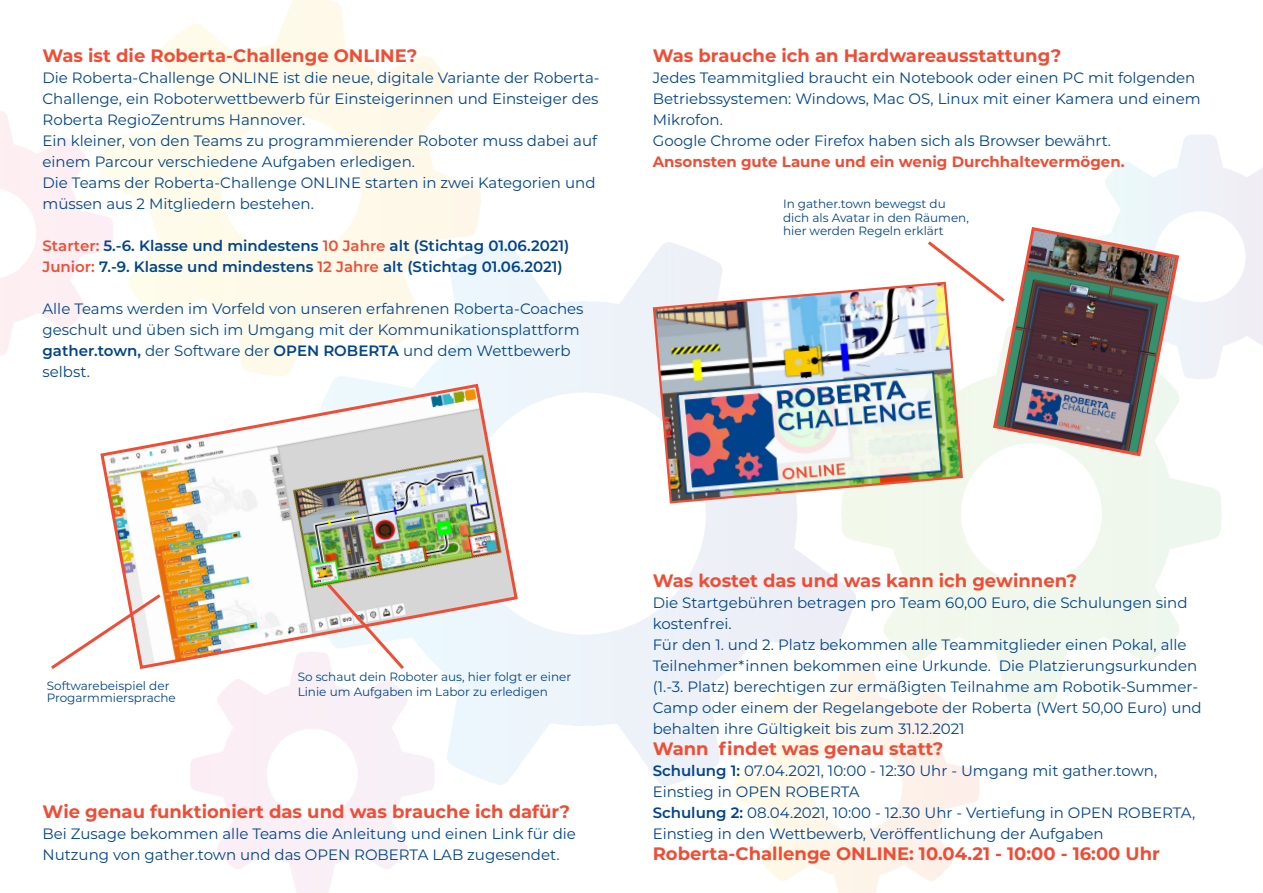
<style>
.page{position:relative;width:1263px;height:893px;background:#fff}
.page>*{position:absolute;margin:0;border:0;box-sizing:border-box;transform-origin:0 0}
.t1{font:700 18px "Montserrat";color:#ef4d35}
.t2{font:15px/21px "Montserrat";color:#01448c}
.t3{font:600 15px "Montserrat";color:#01448c}
.t4{font:700 15px "Montserrat";color:#ef4d35}
.t5{font:12px/15px "Montserrat";color:#01448c}
.s1{color:#ef4d35}
.s2{font-weight:600}
</style>
<div class="page">
<img style="left:927px;top:225px;width:254px;height:233px">
<img style="left:651px;top:280px;width:313px;height:225px">
<img style="left:100px;top:382px;width:419px;height:289px">
<img style="left:324px;top:559px;width:83px;height:113px">
<svg style="left:51px;top:591px;width:113px;height:80px"></svg>
<p class="t1" style="left:43px;top:42px;width:376px">Was ist die Roberta-Challenge ONLINE?</p>
<p class="t2" style="left:43px;top:66px;width:558px;text-align:justify">Die Roberta-Challenge ONLINE ist die neue, digitale Variante der Roberta-Challenge, ein Roboterwettbewerb für Einsteigerinnen und Einsteiger des Roberta RegioZentrums Hannover.</p>
<p class="t2" style="left:43px;top:129px;width:556px">Ein kleiner, von den Teams zu programmierender Roboter muss dabei auf einem Parcour verschiedene Aufgaben erledigen.</p>
<p class="t2" style="left:43px;top:171px;width:554px">Die Teams der Roberta-Challenge ONLINE starten in zwei Kategorien und müssen aus 2 Mitgliedern bestehen.</p>
<p class="t3" style="left:43px;top:235px;width:528px"><span class="s1">Starter:</span> 5.-6. Klasse und mindestens <span class="s1">10 Jahre</span> alt (Stichtag 01.06.2021)</p>
<p class="t3" style="left:43px;top:256px;width:522px"><span class="s1">Junior:</span> 7.-9. Klasse und mindestens <span class="s1">12 Jahre</span> alt (Stichtag 01.06.2021)</p>
<p class="t2" style="left:43px;top:297px;width:543px">Alle Teams werden im Vorfeld von unseren erfahrenen Roberta-Coaches geschult und üben sich im Umgang mit der Kommunikationsplattform <span class="s2">gather.town,</span> der Software der <span class="s2">OPEN ROBERTA</span> und dem Wettbewerb selbst.</p>
<p class="t1" style="left:653px;top:42px;width:410px">Was brauche ich an Hardwareausstattung?</p>
<p class="t2" style="left:653px;top:66px;width:549px">Jedes Teammitglied braucht ein Notebook oder einen PC mit folgenden<br>Betriebssystemen: Windows, Mac OS, Linux mit einer Kamera und einem</p>
<p class="t2" style="left:653px;top:108px;width:72px">Mikrofon.</p>
<p class="t2" style="left:653px;top:129px;width:460px">Google Chrome oder Firefox haben sich als Browser bewährt.</p>
<p class="t4" style="left:653px;top:150px;width:473px">Ansonsten gute Laune und ein wenig Durchhaltevermögen.</p>
<p class="t5" style="left:783px;top:196px;width:164px">In gather.town bewegst du</p>
<p class="t5" style="left:783px;top:210px;width:187px">dich als Avatar in den Räumen,</p>
<p class="t5" style="left:783px;top:223px;width:162px">hier werden Regeln erklärt</p>
<p class="t5" style="left:47px;top:678px;width:124px">Softwarebeispiel der</p>
<p class="t5" style="left:47px;top:690px;width:131px">Progarmmiersprache</p>
<p class="t5" style="left:298px;top:668px;width:275px">So schaut dein Roboter aus, hier folgt er einer<br>Linie um Aufgaben im Labor zu erledigen</p>
<p class="t1" style="left:43px;top:798px;width:529px">Wie genau funktioniert das und was brauche ich dafür?</p>
<p class="t2" style="left:43px;top:822px;width:535px">Bei Zusage bekommen alle Teams die Anleitung und einen Link für die<br>Nutzung von gather.town und das OPEN ROBERTA LAB zugesendet.</p>
<p class="t1" style="left:653px;top:567px;width:426px">Was kostet das und was kann ich gewinnen?</p>
<p class="t2" style="left:653px;top:591px;width:536px">Die Startgebühren betragen pro Team 60,00 Euro, die Schulungen sind</p>
<p class="t2" style="left:653px;top:612px;width:80px">kostenfrei.</p>
<p class="t2" style="left:653px;top:633px;width:550px">Für den 1. und 2. Platz bekommen alle Teammitglieder einen Pokal, alle Teilnehmer*innen bekommen eine Urkunde. Die Platzierungsurkunden (1.-3. Platz) berechtigen zur ermäßigten Teilnahme am Robotik-Summer-Camp oder einem der Regelangebote der Roberta (Wert 50,00 Euro) und behalten ihre Gültigkeit bis zum 31.12.2021</p>
<p class="t1" style="left:653px;top:735px;width:292px">Wann findet was genau statt?</p>
<p class="t2" style="left:653px;top:759px;width:506px"><span class="s2">Schulung 1:</span> 07.04.2021, 10:00 - 12:30 Uhr - Umgang mit gather.town,</p>
<p class="t2" style="left:653px;top:780px;width:208px">Einstieg in OPEN ROBERTA</p>
<p class="t2" style="left:653px;top:801px;width:544px"><span class="s2">Schulung 2:</span> 08.04.2021, 10:00 - 12.30 Uhr - Vertiefung in OPEN ROBERTA,<br>Einstieg in den Wettbewerb, Veröffentlichung der Aufgaben</p>
<p class="t1" style="left:653px;top:840px;width:509px">Roberta-Challenge ONLINE: 10.04.21 - 10:00 - 16:00 Uhr</p>
</div>
